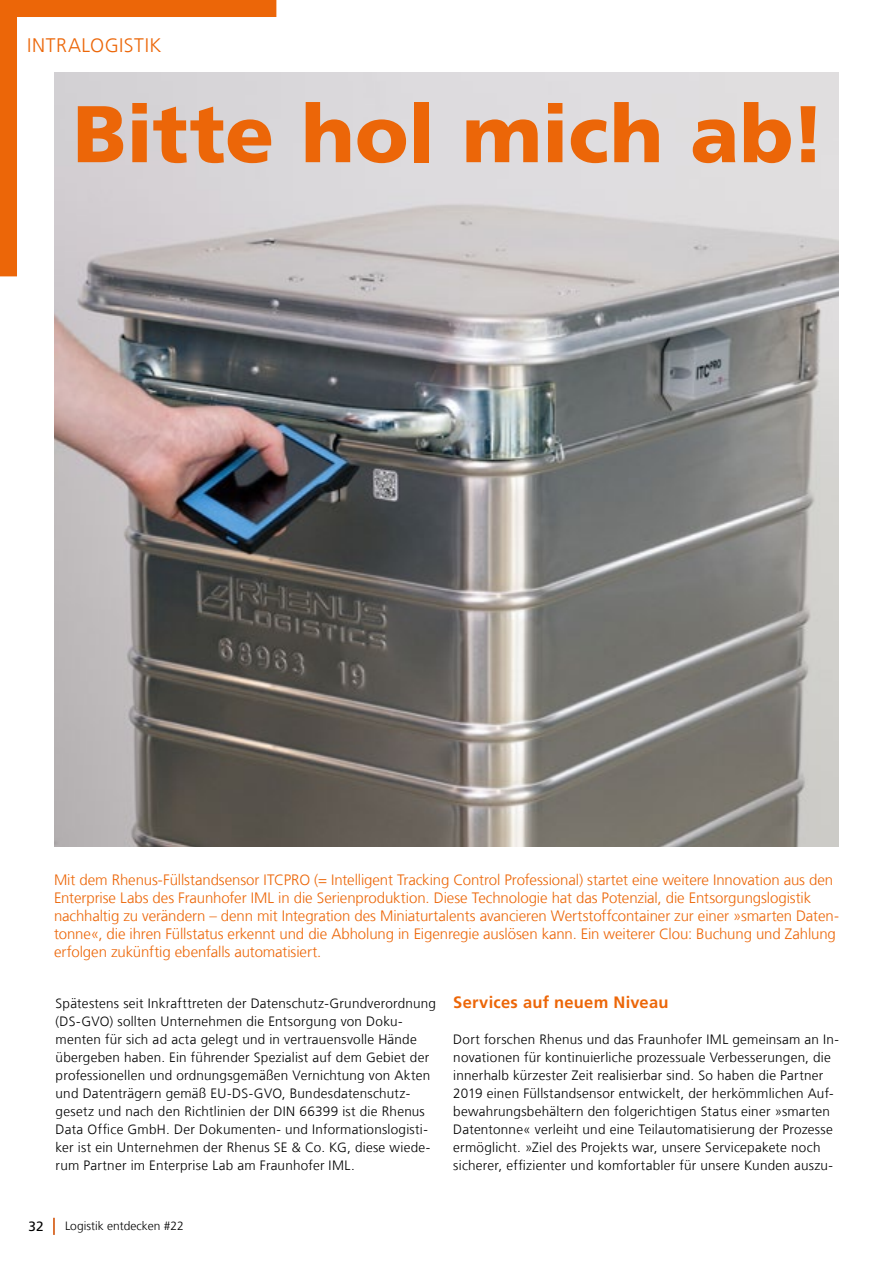
<style>
.page{position:relative;width:893px;height:1263px;background:#fff}
.page>*{position:absolute;margin:0;border:0;box-sizing:border-box;transform-origin:0 0}
.t1{font:900 80.25px "Frutiger LT Com";color:#ec6608}
.t2{font:300 19.5px "Frutiger LT Com";letter-spacing:.03em;color:#ec6608}
.t3{font:700 16.5px "Frutiger LT Com";letter-spacing:.015em;color:#ec6608}
.t4{font:300 15px/18px "Frutiger LT Com";letter-spacing:-.01em;color:#ec6608}
.t5{font:300 13.5px/18px "Frutiger LT Com";letter-spacing:.02em;color:#000}
.t6{font:13.5px "Frutiger LT Com";color:#000}
.t7{font:300 12px "Frutiger LT Com";color:#000}
</style>
<div class="page">
<img style="left:54px;top:72px;width:785px;height:774px">
<svg style="left:0;top:0;width:276px;height:276px;fill:#d7d2d6"></svg>
<svg style="left:53px;top:1218px;width:2px;height:17px"></svg>
<h2 class="t2" style="left:27px;top:34px;width:136px">INTRALOGISTIK</h2>
<h1 class="t1" style="left:73px;top:86px;width:754px">Bitte hol mich ab!</h1>
<p class="t4" style="left:54px;top:870px;width:786px">Mit dem Rhenus-Füllstandsensor ITCPRO (= Intelligent Tracking Control Professional) startet eine weitere Innovation aus den Enterprise Labs des Fraunhofer IML in die Serienproduktion. Diese Technologie hat das Potenzial, die Entsorgungslogistik nachhaltig zu verändern – denn mit Integration des Miniaturtalents avancieren Wertstoffcontainer zur einer »smarten Daten&shy;tonne«, die ihren Füllstatus erkennt und die Abholung in Eigenregie auslösen kann. Ein weiterer Clou: Buchung und Zahlung erfolgen zukünftig ebenfalls automatisiert.</p>
<p class="t5" style="left:56px;top:994px;width:382px">Spätestens seit Inkrafttreten der Datenschutz-Grundverordnung (DS-GVO) sollten Unternehmen die Entsorgung von Doku&shy;menten für sich ad acta gelegt und in vertrauensvolle Hände übergeben haben. Ein führender Spezialist auf dem Gebiet der professionellen und ordnungsgemäßen Vernichtung von Akten und Datenträgern gemäß EU-DS-GVO, Bundesdatenschutz&shy;gesetz und nach den Richtlinien der DIN 66399 ist die Rhenus Data Office GmbH. Der Dokumenten- und Informationslogisti&shy;ker ist ein Unternehmen der Rhenus SE &amp; Co. KG, diese wiede&shy;rum Partner im Enterprise Lab am Fraunhofer IML.</p>
<p class="t3" style="left:453px;top:993px;width:217px">Services auf neuem Niveau</p>
<p class="t5" style="left:453px;top:1030px;width:387px">Dort forschen Rhenus und das Fraunhofer IML gemeinsam an In&shy;novationen für kontinuierliche prozessuale Verbesserungen, die innerhalb kürzester Zeit realisierbar sind. So haben die Partner 2019 einen Füllstandsensor entwickelt, der herkömmlichen Auf&shy;bewahrungsbehältern den folgerichtigen Status einer »smarten Datentonne« verleiht und eine Teilautomatisierung der Prozesse ermöglicht. »Ziel des Projekts war, unsere Servicepakete noch sicherer, effizienter und komfortabler für unsere Kunden auszu-</p>
<p class="t6" style="left:29px;top:1218px;width:17px">32</p>
<p class="t7" style="left:65px;top:1219px;width:120px">Logistik entdecken #22</p>
</div>
